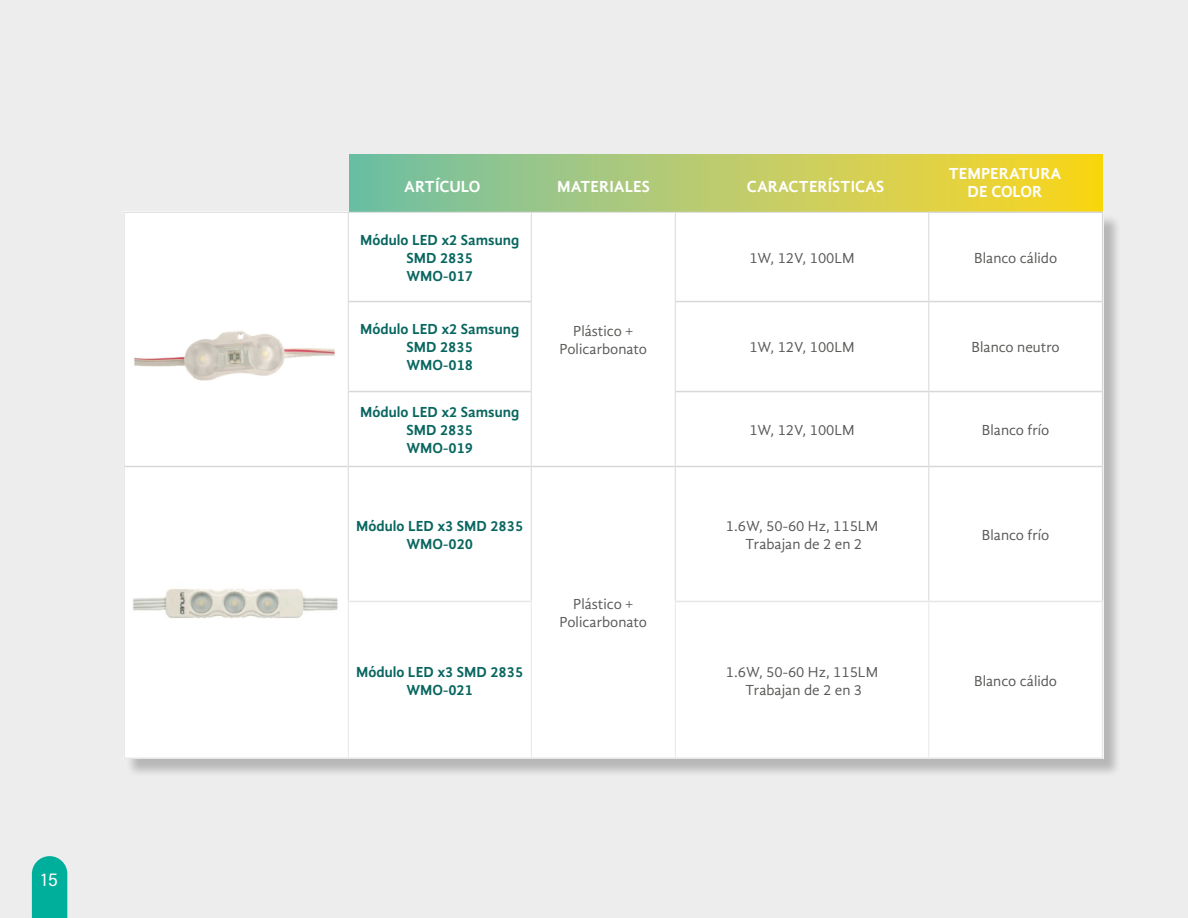
<style>
.page{position:relative;width:1188px;height:918px;background:#ededed}
.page>*{position:absolute;margin:0;border:0;box-sizing:border-box;transform-origin:0 0}
.t1{font:18px "Acumin Variable Concept";color:#fff}
.t2{font:700 16.5px/18px "Gandhi Sans";color:#fff;text-align:center}
.t3{font:15px/18px "Gandhi Sans";color:#585856;text-align:center}
.t4{font:700 15px/18px "Gandhi Sans";color:#09665f;text-align:center}
</style>
<div class="page">
<div style="left:125px;top:214px;width:997px;height:564px;background:#000;opacity:.23"></div>
<div style="left:123px;top:212px;width:980px;height:547px;background:#fff"></div>
<svg style="left:350px;top:155px;width:753px;height:57px;background:#bacb67"></svg>
<hr style="left:124px;top:212px;width:224px;height:1px;background:#d8d8d8">
<hr style="left:124px;top:213px;width:1px;height:89px;background:#d8d8d8">
<hr style="left:348px;top:212px;width:183px;height:1px;background:#d8d8d8">
<hr style="left:348px;top:213px;width:1px;height:89px;background:#d8d8d8">
<hr style="left:124px;top:302px;width:1px;height:90px;background:#d8d8d8">
<hr style="left:124px;top:392px;width:1px;height:75px;background:#d8d8d8">
<hr style="left:531px;top:212px;width:144px;height:1px;background:#d8d8d8">
<hr style="left:531px;top:213px;width:1px;height:89px;background:#d8d8d8">
<hr style="left:675px;top:212px;width:254px;height:1px;background:#d8d8d8">
<hr style="left:675px;top:213px;width:1px;height:89px;background:#d8d8d8">
<hr style="left:928px;top:213px;width:1px;height:88px;background:#d8d8d8">
<hr style="left:929px;top:212px;width:174px;height:1px;background:#d8d8d8">
<hr style="left:1102px;top:213px;width:1px;height:88px;background:#d8d8d8">
<hr style="left:349px;top:301px;width:182px;height:1px;background:#d8d8d8">
<hr style="left:348px;top:302px;width:1px;height:90px;background:#d8d8d8">
<hr style="left:531px;top:302px;width:1px;height:90px;background:#d8d8d8">
<hr style="left:676px;top:301px;width:253px;height:1px;background:#d8d8d8">
<hr style="left:929px;top:301px;width:174px;height:1px;background:#d8d8d8">
<hr style="left:1102px;top:302px;width:1px;height:89px;background:#d8d8d8">
<hr style="left:675px;top:302px;width:1px;height:90px;background:#d8d8d8">
<hr style="left:928px;top:302px;width:1px;height:89px;background:#d8d8d8">
<hr style="left:349px;top:391px;width:182px;height:1px;background:#d8d8d8">
<hr style="left:348px;top:392px;width:1px;height:74px;background:#d8d8d8">
<hr style="left:531px;top:392px;width:1px;height:74px;background:#d8d8d8">
<hr style="left:531px;top:466px;width:144px;height:1px;background:#d8d8d8">
<hr style="left:676px;top:391px;width:253px;height:1px;background:#d8d8d8">
<hr style="left:929px;top:391px;width:174px;height:1px;background:#d8d8d8">
<hr style="left:1102px;top:392px;width:1px;height:74px;background:#d8d8d8">
<hr style="left:675px;top:392px;width:1px;height:74px;background:#d8d8d8">
<hr style="left:928px;top:392px;width:1px;height:74px;background:#d8d8d8">
<hr style="left:124px;top:466px;width:224px;height:1px;background:#d8d8d8">
<hr style="left:348px;top:466px;width:183px;height:1px;background:#d8d8d8">
<hr style="left:124px;top:467px;width:1px;height:135px;background:#d8d8d8">
<hr style="left:348px;top:467px;width:1px;height:134px;background:#d8d8d8">
<hr style="left:531px;top:467px;width:1px;height:134px;background:#d8d8d8">
<hr style="left:124px;top:602px;width:1px;height:156px;background:#d8d8d8">
<hr style="left:675px;top:466px;width:254px;height:1px;background:#d8d8d8">
<hr style="left:929px;top:466px;width:174px;height:1px;background:#d8d8d8">
<hr style="left:1102px;top:467px;width:1px;height:134px;background:#d8d8d8">
<hr style="left:675px;top:467px;width:1px;height:134px;background:#d8d8d8">
<hr style="left:928px;top:467px;width:1px;height:134px;background:#d8d8d8">
<hr style="left:348px;top:601px;width:184px;height:1px;background:#e7e7e7">
<hr style="left:675px;top:601px;width:254px;height:1px;background:#e7e7e7">
<hr style="left:929px;top:601px;width:174px;height:1px;background:#e7e7e7">
<hr style="left:1102px;top:602px;width:1px;height:156px;background:#e7e7e7">
<hr style="left:348px;top:602px;width:1px;height:156px;background:#e7e7e7">
<hr style="left:531px;top:602px;width:1px;height:156px;background:#e7e7e7">
<hr style="left:675px;top:602px;width:1px;height:156px;background:#e7e7e7">
<hr style="left:928px;top:602px;width:1px;height:156px;background:#e7e7e7">
<hr style="left:124px;top:758px;width:224px;height:1px;background:#e7e7e7">
<hr style="left:348px;top:758px;width:183px;height:1px;background:#e7e7e7">
<hr style="left:531px;top:758px;width:144px;height:1px;background:#e7e7e7">
<hr style="left:675px;top:758px;width:254px;height:1px;background:#e7e7e7">
<hr style="left:929px;top:758px;width:174px;height:1px;background:#e7e7e7">
<img style="left:134px;top:331px;width:201px;height:50px">
<img style="left:133px;top:589px;width:205px;height:29px">
<svg style="left:32px;top:856px;width:35px;height:62px;background:#0eb2a0"></svg>
<p class="t1" style="left:42px;top:867px;width:18px">15</p>
<p class="t2" style="left:404px;top:177px;width:78px">ARTÍCULO</p>
<p class="t2" style="left:557px;top:177px;width:94px">MATERIALES</p>
<p class="t2" style="left:747px;top:177px;width:139px">CARACTERÍSTICAS</p>
<p class="t2" style="left:948px;top:165px;width:115px">TEMPERATURA<br>DE COLOR</p>
<p class="t4" style="left:360px;top:231px;width:161px">Módulo LED x2 Samsung<br>SMD 2835<br>WMO-017</p>
<p class="t4" style="left:360px;top:320px;width:161px">Módulo LED x2 Samsung<br>SMD 2835<br>WMO-018</p>
<p class="t4" style="left:360px;top:403px;width:161px">Módulo LED x2 Samsung<br>SMD 2835<br>WMO-019</p>
<p class="t4" style="left:356px;top:517px;width:169px">Módulo LED x3 SMD 2835<br>WMO-020</p>
<p class="t3" style="left:559px;top:322px;width:89px">Plástico +<br>Policarbonato</p>
<p class="t3" style="left:559px;top:595px;width:89px">Plástico +<br>Policarbonato</p>
<p class="t3" style="left:749px;top:249px;width:107px">1W, 12V, 100LM</p>
<p class="t3" style="left:974px;top:249px;width:84px">Blanco cálido</p>
<p class="t3" style="left:749px;top:338px;width:107px">1W, 12V, 100LM</p>
<p class="t3" style="left:972px;top:338px;width:90px">Blanco neutro</p>
<p class="t3" style="left:749px;top:421px;width:107px">1W, 12V, 100LM</p>
<p class="t3" style="left:982px;top:421px;width:69px">Blanco frío</p>
<p class="t3" style="left:726px;top:517px;width:154px">1.6W, 50-60 Hz, 115LM<br>Trabajan de 2 en 2</p>
<p class="t3" style="left:982px;top:526px;width:69px">Blanco frío</p>
<p class="t4" style="left:356px;top:663px;width:169px">Módulo LED x3 SMD 2835<br>WMO-021</p>
<p class="t3" style="left:726px;top:663px;width:154px">1.6W, 50-60 Hz, 115LM<br>Trabajan de 2 en 3</p>
<p class="t3" style="left:974px;top:672px;width:84px">Blanco cálido</p>
</div>
